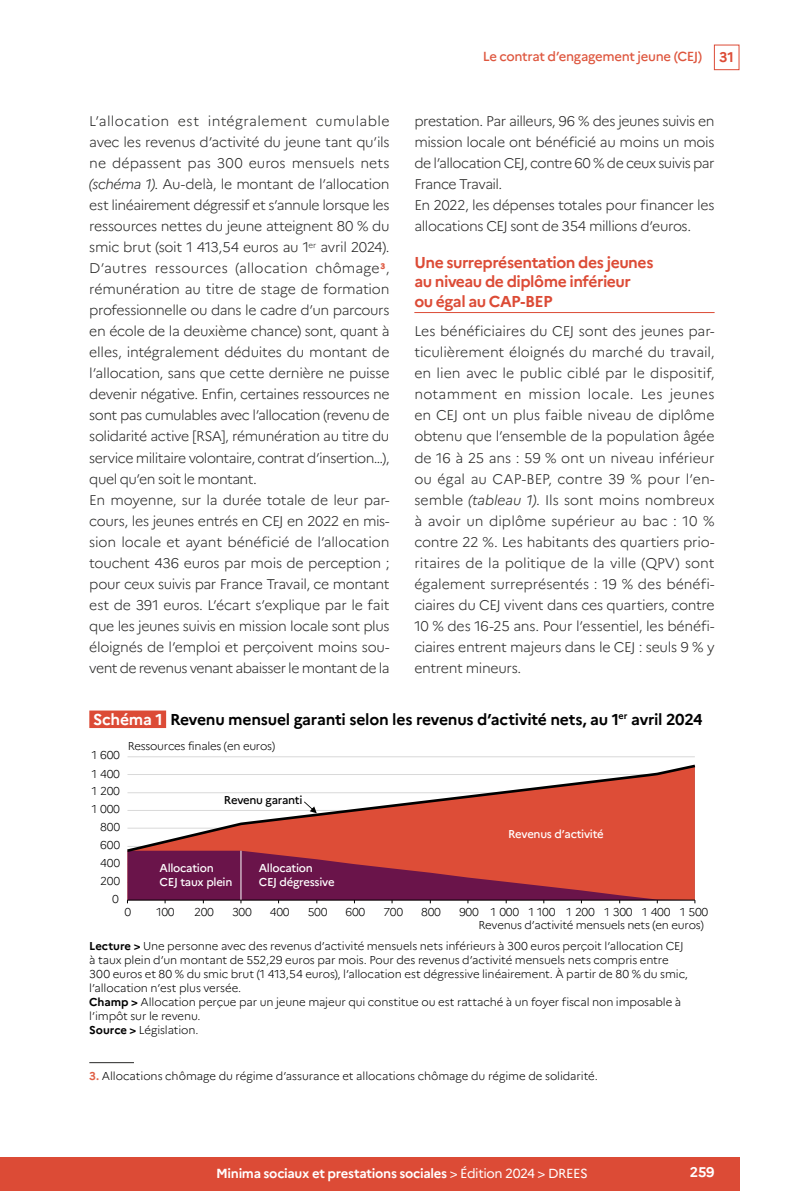
<style>
.page{position:relative;width:794px;height:1191px;background:#fff}
.page>*{position:absolute;margin:0;border:0;box-sizing:border-box;transform-origin:0 0}
.ILL_titre{font:700 15.75px "Marianne";letter-spacing:-.015em;color:#000}
.Titre_2__Inter{font:700 15.75px/19.2px "Marianne";letter-spacing:-.03em;color:#dc4b36}
.Texte{font:300 14px/21px "Marianne";letter-spacing:-.035em;color:#272726;text-align:justify}
.t1{font:700 14px "Marianne";color:#fff}
.t2{font:700 13.12px "Marianne";letter-spacing:-.025em;color:#fff}
.t3{font:500 13.12px "Marianne";letter-spacing:-.025em;color:#de563e}
.ILL_notes_champ_lecture_sources{font:300 11.38px/14px "Marianne";letter-spacing:-.01em;color:#000}
.t4{font:500 11.38px/13.8px "Marianne";letter-spacing:-.025em;color:#fff}
.t5{font:500 11.38px "Marianne";letter-spacing:-.025em;color:#000}
.s1{font-style:italic}
.s2{font-weight:700;font-size:14px;color:#dc4b36}
.s3{color:#fff}
.s4{font-weight:700}
.s5{font-weight:700;color:#e06046}
.s6{font-weight:400}
</style>
<div class="page">
<div style="left:714px;top:45px;width:25px;height:25px;border:1px solid #dc4b36"></div>
<div style="left:0;top:1157px;width:739px;height:34px;background:#dc4b36"></div>
<div style="left:89px;top:710px;width:77px;height:18px;background:#dc4b36"></div>
<hr style="left:127px;top:756px;width:568px;height:1px;background:#d9d9d9">
<svg style="left:127px;top:854px;width:568px;height:49px;background:#9a3449"></svg>
<hr style="left:240px;top:850px;width:1px;height:49px;background:#fff">
<svg style="left:127px;top:764px;width:569px;height:90px"></svg>
<hr style="left:414px;top:312px;width:300px;height:1px;background:#dc4b36">
<hr style="left:89px;top:1062px;width:45px;height:1px;background:#272726">
<p class="Texte" style="left:89px;top:111px;width:302px">L’allocation est intégralement cumulable avec les revenus d’activité du jeune tant qu’ils ne dépassent pas 300 euros mensuels nets <span class="s1">(schéma 1)</span>. Au-delà, le montant de l’allocation est linéairement dégressif et s’annule lorsque les ressources nettes du jeune atteignent 80 % du smic brut (soit 1 413,54 euros au 1<sup>er</sup> avril 2024).<br>D’autres ressources (allocation chômage<sup>3</sup>, rémunération au titre de stage de formation professionnelle ou dans le cadre d’un parcours en école de la deuxième chance) sont, quant à elles, intégralement déduites du montant de l’allocation, sans que cette dernière ne puisse devenir négative. Enfin, certaines ressources ne sont pas cumulables avec l’allocation (revenu de solidarité active [RSA], rémunération au titre du service militaire volontaire, contrat d’insertion…), quel qu’en soit le montant.</p>
<p class="Texte" style="left:89px;top:489px;width:302px">En moyenne, sur la durée totale de leur par&shy;cours, les jeunes entrés en CEJ en 2022 en mis&shy;sion locale et ayant bénéficié de l’allocation touchent 436 euros par mois de perception ; pour ceux suivis par France Travail, ce montant est de 391 euros. L’écart s’explique par le fait que les jeunes suivis en mission locale sont plus éloignés de l’emploi et perçoivent moins sou&shy;vent de revenus venant abaisser le montant de la</p>
<p class="t3" style="left:483px;top:49px;width:253px">Le contrat d’engagement jeune (CEJ) <span class="s2">31</span></p>
<p class="Texte" style="left:414px;top:111px;width:302px">prestation. Par ailleurs, 96 % des jeunes suivis en mission locale ont bénéficié au moins un mois de l’allocation CEJ, contre 60 % de ceux suivis par France Travail.</p>
<p class="Texte" style="left:414px;top:195px;width:302px">En 2022, les dépenses totales pour financer les allocations CEJ sont de 354 millions d’euros.</p>
<p class="Titre_2__Inter" style="left:414px;top:253px;width:241px">Une surreprésentation des jeunes au niveau de diplôme inférieur ou égal au CAP-BEP</p>
<p class="Texte" style="left:414px;top:321px;width:302px">Les bénéficiaires du CEJ sont des jeunes par&shy;ticulièrement éloignés du marché du travail, en lien avec le public ciblé par le dispositif, notamment en mission locale. Les jeunes en CEJ ont un plus faible niveau de diplôme obtenu que l’ensemble de la population âgée de 16 à 25 ans : 59 % ont un niveau inférieur ou égal au CAP-BEP, contre 39 % pour l’en&shy;semble <span class="s1">(tableau 1)</span>. Ils sont moins nombreux à avoir un diplôme supérieur au bac : 10 % contre 22 %. Les habitants des quartiers prio&shy;ritaires de la politique de la ville (QPV) sont également surreprésentés : 19 % des bénéfi&shy;ciaires du CEJ vivent dans ces quartiers, contre 10 % des 16-25 ans. Pour l’essentiel, les bénéfi&shy;ciaires entrent majeurs dans le CEJ : seuls 9 % y entrent mineurs.</p>
<p class="ILL_titre" style="left:93px;top:709px;width:611px"><span class="s3">Schéma 1</span> Revenu mensuel garanti selon les revenus d’activité nets, au 1<sup>er</sup> avril 2024</p>
<p class="ILL_notes_champ_lecture_sources" style="left:92px;top:748px;width:30px">1 600</p>
<p class="ILL_notes_champ_lecture_sources" style="left:92px;top:766px;width:30px">1 400</p>
<p class="ILL_notes_champ_lecture_sources" style="left:92px;top:784px;width:30px">1 200</p>
<p class="ILL_notes_champ_lecture_sources" style="left:92px;top:802px;width:30px">1 000</p>
<p class="ILL_notes_champ_lecture_sources" style="left:100px;top:820px;width:21px">800</p>
<p class="ILL_notes_champ_lecture_sources" style="left:100px;top:838px;width:21px">600</p>
<p class="ILL_notes_champ_lecture_sources" style="left:100px;top:856px;width:21px">400</p>
<p class="ILL_notes_champ_lecture_sources" style="left:100px;top:874px;width:21px">200</p>
<p class="ILL_notes_champ_lecture_sources" style="left:112px;top:891px;width:8px">0</p>
<p class="ILL_notes_champ_lecture_sources" style="left:128px;top:738px;width:149px">Ressources finales (en euros)</p>
<p class="t5" style="left:224px;top:793px;width:80px">Revenu garanti</p>
<p class="t4" style="left:159px;top:860px;width:74px">Allocation<br>CEJ taux plein</p>
<p class="t4" style="left:259px;top:861px;width:77px">Allocation<br>CEJ dégressive</p>
<p class="t4" style="left:508px;top:827px;width:97px">Revenus d’activité</p>
<p class="ILL_notes_champ_lecture_sources" style="left:125px;top:904px;width:8px">0</p>
<p class="ILL_notes_champ_lecture_sources" style="left:156px;top:904px;width:20px">100</p>
<p class="ILL_notes_champ_lecture_sources" style="left:194px;top:904px;width:21px">200</p>
<p class="ILL_notes_champ_lecture_sources" style="left:232px;top:904px;width:21px">300</p>
<p class="ILL_notes_champ_lecture_sources" style="left:270px;top:904px;width:21px">400</p>
<p class="ILL_notes_champ_lecture_sources" style="left:308px;top:904px;width:21px">500</p>
<p class="ILL_notes_champ_lecture_sources" style="left:345px;top:904px;width:21px">600</p>
<p class="ILL_notes_champ_lecture_sources" style="left:383px;top:904px;width:21px">700</p>
<p class="ILL_notes_champ_lecture_sources" style="left:421px;top:904px;width:21px">800</p>
<p class="ILL_notes_champ_lecture_sources" style="left:478px;top:905px;width:231px;line-height:13.3px;text-indent:-19px">900 1 000 1 100 1 200 1 300 1 400 1 500<br>Revenus d’activité mensuels nets (en euros)</p>
<p class="ILL_notes_champ_lecture_sources" style="left:89px;top:938px;width:600px"><span class="s4">Lecture &gt;</span> Une personne avec des revenus d’activité mensuels nets inférieurs à 300 euros perçoit l’allocation CEJ à taux plein d’un montant de 552,29 euros par mois. Pour des revenus d’activité mensuels nets compris entre 300 euros et 80 % du smic brut (1 413,54 euros), l’allocation est dégressive linéairement. À partir de 80 % du smic, l’allocation n’est plus versée.</p>
<p class="ILL_notes_champ_lecture_sources" style="left:89px;top:994px;width:593px"><span class="s4">Champ &gt;</span> Allocation perçue par un jeune majeur qui constitue ou est rattaché à un foyer fiscal non imposable à l’impôt sur le revenu.</p>
<p class="ILL_notes_champ_lecture_sources" style="left:89px;top:1022px;width:111px"><span class="s4">Source &gt;</span> Législation.</p>
<p class="ILL_notes_champ_lecture_sources" style="left:89px;top:1069px;width:510px"><span class="s5">3.</span> Allocations chômage du régime d’assurance et allocations chômage du régime de solidarité.</p>
<p class="t2" style="left:216px;top:1165px;width:373px">Minima sociaux et prestations sociales <span class="s6">&gt; Édition 2024 &gt; DREES</span></p>
<p class="t1" style="left:690px;top:1163px;width:26px">259</p>
</div>
